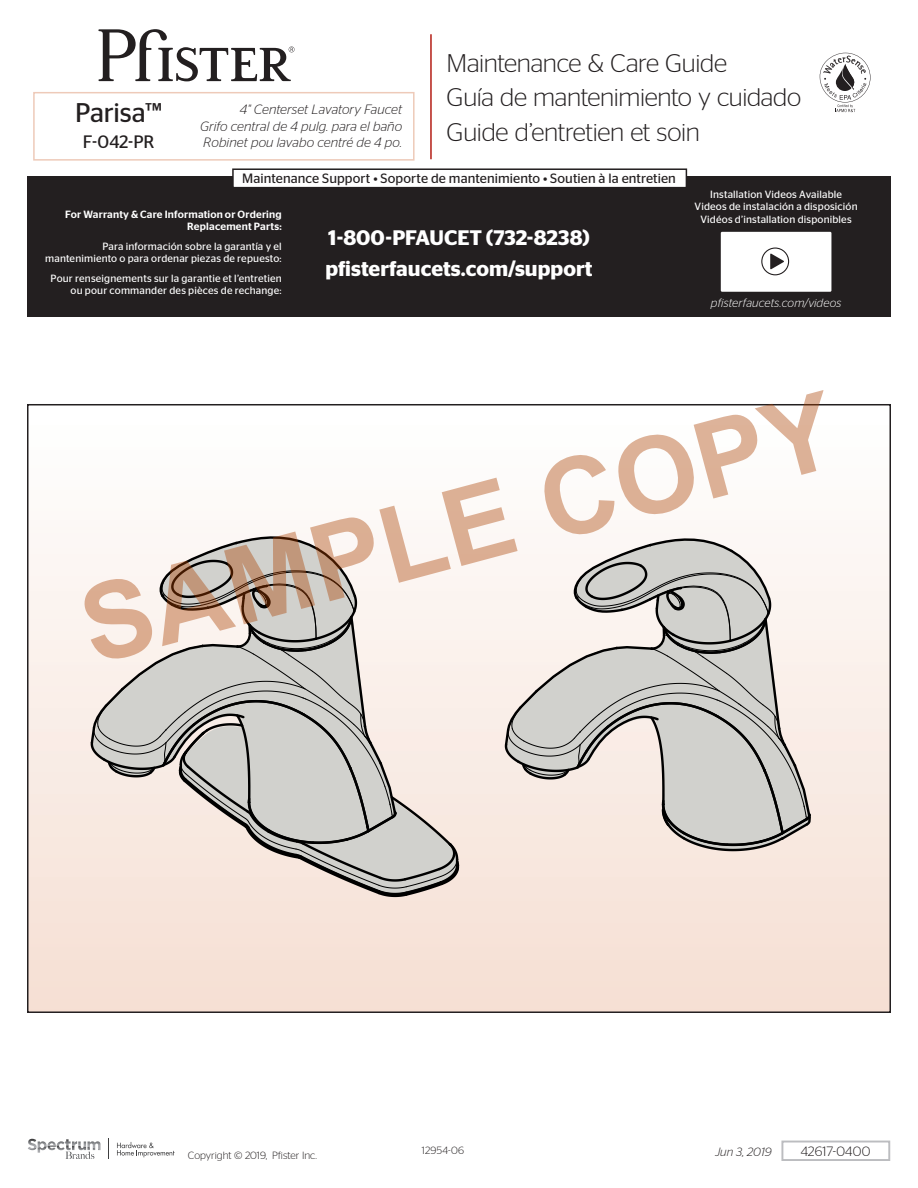
<style>
.page{position:relative;width:918px;height:1188px;background:#fff}
.page>*{position:absolute;margin:0;border:0;box-sizing:border-box;transform-origin:0 0}
.t1{font:700 106.65px "Arial";color:rgb(171 64 0/.4)}
.t2{font:27px "Stag Sans";letter-spacing:-.005em;color:#231f20}
.t3{font:300 25.5px/34.5px "Stag Sans";letter-spacing:-.015em;color:#231f20}
.t4{font:600 21px/31.2px "Stag Sans";color:#fff}
.t5{font:18px "Stag Sans";color:#231f20}
.t6{font:italic 300 13.5px "Stag Sans";letter-spacing:.005em;color:#231f20}
.t7{font:13.5px "Stag Sans";letter-spacing:.005em;color:#231f20}
.t8{font:300 13.5px "Stag Sans";letter-spacing:.01em;color:#231f20}
.t9{font:italic 300 12px "Stag Sans";letter-spacing:.01em;color:#fff}
.t10{font:italic 300 12px "Stag Sans";color:#231f20}
.t11{font:10.5px/12.6px "Stag Sans";letter-spacing:.015em;color:#fff;text-align:right}
.t12{font:500 10.5px/12.6px "Stag Sans";letter-spacing:.02em;color:#fff;text-align:right}
.t13{font:300 10.5px "Stag Sans";color:#231f20}
</style>
<div class="page">
<hr style="left:430px;top:34px;width:2px;height:125px;background:#b41d15">
<div style="left:28px;top:405px;width:862px;height:607px;background:linear-gradient(to bottom,#feffff,#f5dfd3)"></div>
<svg style="left:98px;top:29px;width:197px;height:52px"></svg>
<div style="left:27px;top:176px;width:864px;height:141px;background:#231f20"></div>
<div style="left:721px;top:232px;width:110px;height:60px;background:#fff"></div>
<svg style="left:770px;top:253px;width:14px;height:16px"></svg>
<div style="left:761px;top:248px;width:28px;height:27px;border:1px solid #231f20;border-radius:50%"></div>
<div style="left:233px;top:169px;width:453px;height:19px;background:#fff"></div>
<div style="left:232px;top:168px;width:455px;height:20px;border:2px solid #231f20"></div>
<div style="left:33px;top:92px;width:382px;height:69px;border:2px solid #eecab9"></div>
<svg style="left:820px;top:53px;width:50px;height:59px"></svg>
<svg style="left:90px;top:522px;width:371px;height:376px"></svg>
<div style="left:507px;top:853px;width:303px;height:13px;background:#f8e7de"></div>
<svg style="left:503px;top:524px;width:309px;height:329px"></svg>
<div style="left:781px;top:1141px;width:109px;height:20px;border:2px solid #bcbdc0"></div>
<svg style="left:108px;top:1139px;width:1px;height:20px"></svg>
<svg style="left:117px;top:1142px;width:58px;height:15px"></svg>
<svg style="left:28px;top:1139px;width:73px;height:20px"></svg>
<h3 class="t3" style="left:447px;top:45px;width:356px">Maintenance &amp; Care Guide<br>Guía de mantenimiento y cuidado<br>Guide d’entretien et soin</h3>
<p class="t7" style="left:242px;top:171px;width:435px">Maintenance Support • Soporte de mantenimiento • Soutien à la entretien</p>
<p class="t11" style="left:695px;top:188px;width:165px;text-align:center">Installation Videos Available<br>Videos de instalación a disposición<br>Vidéos d’installation disponibles</p>
<p class="t2" style="left:75px;top:98px;width:89px">Parisa™</p>
<p class="t6" style="left:240px;top:102px;width:164px">4" Centerset Lavatory Faucet</p>
<p class="t6" style="left:200px;top:119px;width:204px">Grifo central de 4 pulg. para el baño</p>
<p class="t6" style="left:203px;top:135px;width:200px">Robinet pou lavabo centré de 4 po.</p>
<p class="t5" style="left:83px;top:131px;width:73px">F-042-PR</p>
<p class="t12" style="left:65px;top:208px;width:218px">For Warranty &amp; Care Information or Ordering<br>Replacement Parts:</p>
<p class="t11" style="left:45px;top:240px;width:238px">Para información sobre la garantía y el mantenimiento o para ordenar piezas de repuesto:</p>
<p class="t11" style="left:51px;top:272px;width:233px">Pour renseignements sur la garantie et l’entretien ou pour commander des pièces de rechange:</p>
<h3 class="t4" style="left:325px;top:222px;width:269px">1-800-PFAUCET (732-8238) pfisterfaucets.com/support</h3>
<p class="t9" style="left:711px;top:296px;width:132px">pfisterfaucets.com/videos</p>
<h1 class="t1" style="left:65px;top:560px;width:778px;rotate:-15deg">SAMPLE COPY</h1>
<p class="t13" style="left:188px;top:1149px;width:131px">Copyright © 2019, Pfister Inc.</p>
<p class="t13" style="left:422px;top:1145px;width:44px">12954-06</p>
<p class="t10" style="left:715px;top:1145px;width:58px">Jun 3, 2019</p>
<p class="t8" style="left:801px;top:1144px;width:71px">42617-0400</p>
</div>
